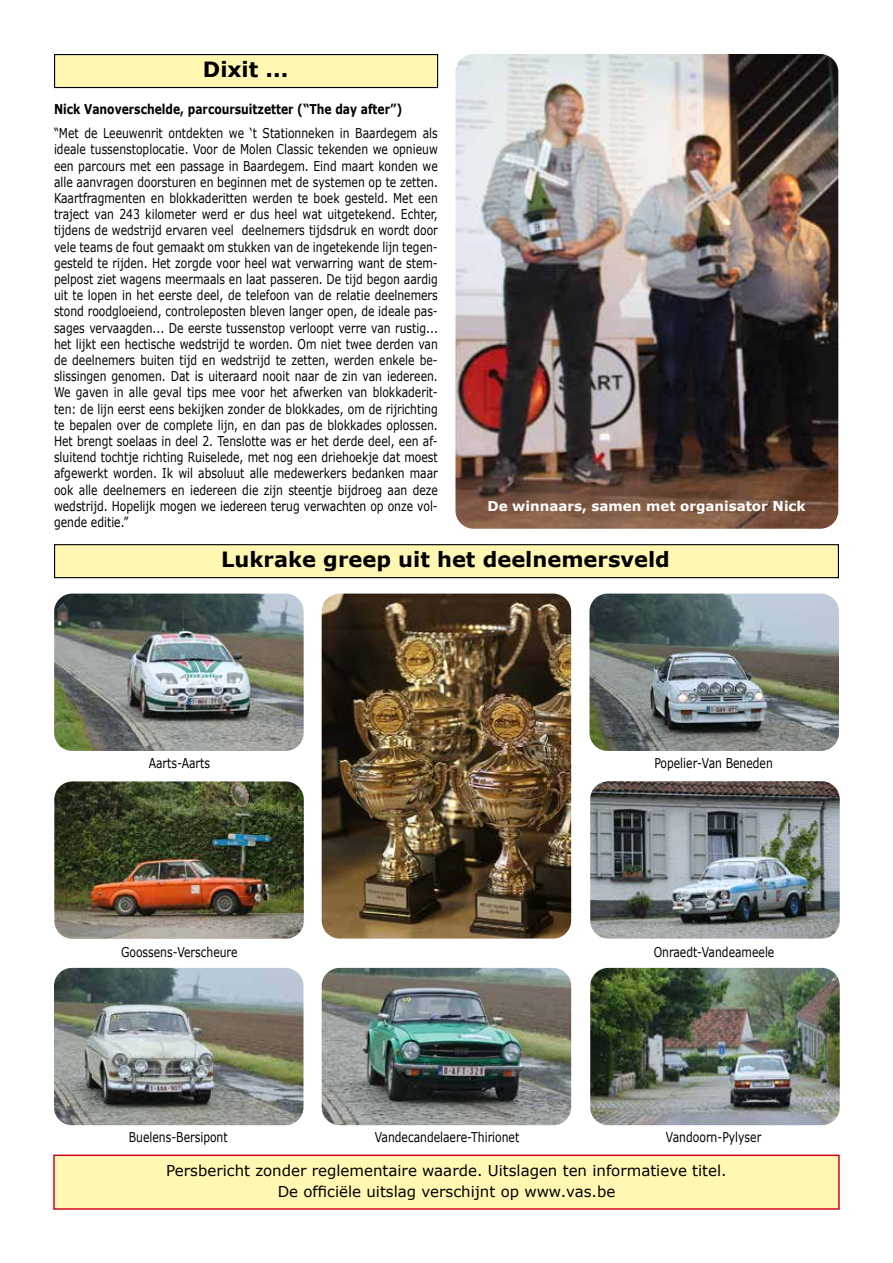
<style>
.page{position:relative;width:893px;height:1263px;background:#fff}
.page>*{position:absolute;margin:0;border:0;box-sizing:border-box;transform-origin:0 0}
.t1{font:700 21px "Verdana";color:#000}
.t2{font:15px/21.6px "Verdana";color:#000;text-align:center}
.t3{font:13.5px/16.2px "Verdana";color:#000;text-align:justify;scale:.8 1}
.t4{font:700 13.5px "Verdana";color:#000;scale:.8 1}
.t5{font:700 13.5px "Verdana";color:#fff}
</style>
<div class="page">
<div style="left:53px;top:1154px;width:787px;height:56px;background:#fff7b2;border:2px solid #cd071e"></div>
<div style="left:55px;top:545px;width:783px;height:33px;background:#fff7b2"></div>
<div style="left:54px;top:544px;width:785px;height:34px;border:1px solid #000"></div>
<div style="left:55px;top:55px;width:383px;height:33px;background:#fff7b2"></div>
<div style="left:54px;top:54px;width:384px;height:34px;border:1px solid #000"></div>
<img style="left:455px;top:54px;width:383px;height:475px">
<img style="left:590px;top:781px;width:250px;height:157px">
<img style="left:54px;top:594px;width:250px;height:157px">
<img style="left:54px;top:968px;width:249px;height:157px">
<img style="left:590px;top:968px;width:250px;height:157px">
<img style="left:589px;top:594px;width:250px;height:157px">
<img style="left:322px;top:968px;width:249px;height:157px">
<img style="left:54px;top:781px;width:250px;height:158px">
<img style="left:322px;top:594px;width:249px;height:344px">
<h1 class="t1" style="left:203px;top:56px;width:87px">Dixit ...</h1>
<p class="t4" style="left:54px;top:100px;width:437px">Nick Vanoverschelde, parcoursuitzetter (“The day after”)</p>
<p class="t3" style="left:54px;top:125px;width:481px">“Met de Leeuwenrit ontdekten we ‘t Stationneken in Baardegem als ideale tussenstoplocatie. Voor de Molen Classic tekenden we opnieuw een parcours met een passage in Baardegem. Eind maart konden we alle aanvragen doorsturen en beginnen met de systemen op te zetten.<br>Kaartfragmenten en blokkaderitten werden te boek gesteld. Met een traject van 243 kilometer werd er dus heel wat uitgetekend. Echter, tijdens de wedstrijd ervaren veel deelnemers tijdsdruk en wordt door vele teams de fout gemaakt om stukken van de ingetekende lijn tegen&shy;gesteld te rijden. Het zorgde voor heel wat verwarring want de stem&shy;pelpost ziet wagens meermaals en laat passeren. De tijd begon aardig uit te lopen in het eerste deel, de telefoon van de relatie deelnemers stond roodgloeiend, controleposten bleven langer open, de ideale pas&shy;sages vervaagden... De eerste tussenstop verloopt verre van rustig... het lijkt een hectische wedstrijd te worden. Om niet twee derden van de deelnemers buiten tijd en wedstrijd te zetten, werden enkele be&shy;slissingen genomen. Dat is uiteraard nooit naar de zin van iedereen.<br>We gaven in alle geval tips mee voor het afwerken van blokkaderit&shy;ten: de lijn eerst eens bekijken zonder de blokkades, om de rijrichting te bepalen over de complete lijn, en dan pas de blokkades oplossen.<br>Het brengt soelaas in deel 2. Tenslotte was er het derde deel, een af&shy;sluitend tochtje richting Ruiselede, met nog een driehoekje dat moest afgewerkt worden. Ik wil absoluut alle medewerkers bedanken maar ook alle deelnemers en iedereen die zijn steentje bijdroeg aan deze wedstrijd. Hopelijk mogen we iedereen terug verwachten op onze vol&shy;gende editie.”</p>
<p class="t5" style="left:487px;top:497px;width:320px">De winnaars, samen met organisator Nick</p>
<h1 class="t1" style="left:221px;top:546px;width:450px">Lukrake greep uit het deelnemersveld</h1>
<p class="t3" style="left:149px;top:754px;width:78px">Aarts-Aarts</p>
<p class="t3" style="left:654px;top:754px;width:150px">Popelier-Van Beneden</p>
<p class="t3" style="left:121px;top:943px;width:147px">Goossens-Verscheure</p>
<p class="t3" style="left:654px;top:943px;width:152px">Onraedt-Vandeameele</p>
<p class="t3" style="left:129px;top:1129px;width:125px">Buelens-Bersipont</p>
<p class="t3" style="left:666px;top:1129px;width:121px">Vandoorn-Pylyser</p>
<p class="t3" style="left:375px;top:1129px;width:182px">Vandecandelaere-Thirionet</p>
<p class="t2" style="left:166px;top:1159px;width:562px">Persbericht zonder reglementaire waarde. Uitslagen ten informatieve titel.<br>De officiële uitslag verschijnt op www.vas.be</p>
</div>
